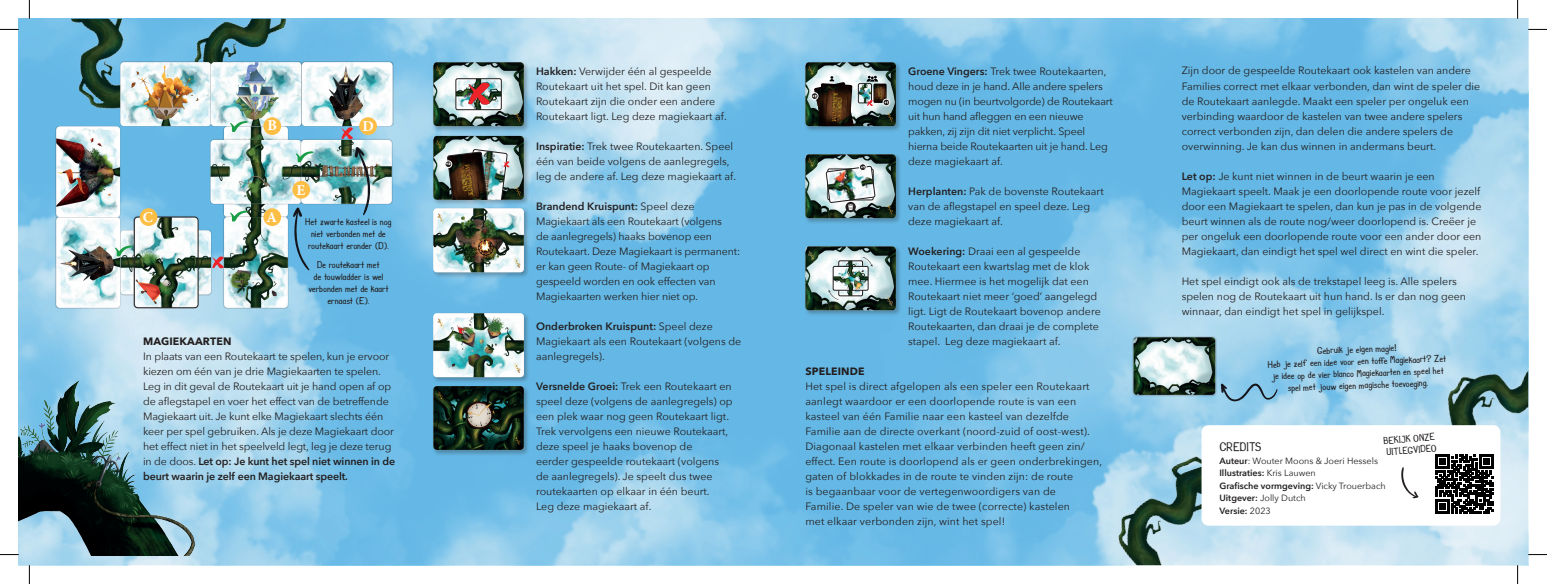
<style>
.page{position:relative;width:1547px;height:584px;background:#fff}
.page>*{position:absolute;margin:0;border:0;box-sizing:border-box;transform-origin:0 0}
.t1{font:700 15px "Minion Pro";color:#fff}
.t2{font:12.5px "Juan Mikes";color:#231f20}
.t3{font:10.62px/15px "Avenir Next";color:#231f20}
.t4{font:700 10.62px "Avenir Next";letter-spacing:.015em;color:#231f20}
.t5{font:10px/12px "Juan Mikes";letter-spacing:-.01em;color:#231f20}
.t6{font:9px/12.5px "Avenir Next";color:#231f20}
.t7{font:900 3.62px "Work Sans";color:#fff}
.s1{font-weight:600}
</style>
<div class="page">
<img style="left:19px;top:19px;width:1509px;height:545px">
<img style="left:19px;top:356px;width:178px;height:198px">
<img style="left:1092px;top:437px;width:174px;height:127px">
<img style="left:1412px;top:345px;width:116px;height:126px">
<img style="left:33px;top:19px;width:158px;height:114px">
<img style="left:171px;top:19px;width:155px;height:42px">
<div style="left:1132px;top:335px;width:85px;height:61px;background:#231f20;opacity:.3"></div>
<img style="left:1133px;top:337px;width:82px;height:57px">
<div style="left:1202px;top:425px;width:298px;height:100px;background:#fff;border-radius:7px"></div>
<svg style="left:1435px;top:454px;width:59px;height:60px"></svg>
<svg style="left:1435px;top:454px;width:58px;height:58px"></svg>
<svg style="left:1401px;top:467px;width:18px;height:31px"></svg>
<svg style="left:1221px;top:381px;width:57px;height:21px"></svg>
<div style="left:119px;top:61px;width:93px;height:66px;background:#231f20;opacity:.3"></div>
<img style="left:120px;top:62px;width:90px;height:64px">
<img style="left:121px;top:230px;width:90px;height:64px">
<div style="left:55px;top:216px;width:66px;height:92px;background:#231f20;opacity:.3"></div>
<img style="left:56px;top:218px;width:64px;height:89px">
<div style="left:210px;top:61px;width:92px;height:66px;background:#231f20;opacity:.3"></div>
<img style="left:211px;top:62px;width:90px;height:64px;border-radius:4px">
<div style="left:301px;top:61px;width:92px;height:66px;background:#231f20;opacity:.3"></div>
<img style="left:302px;top:62px;width:90px;height:64px;border-radius:4px">
<div style="left:432px;top:61px;width:98px;height:71px;background:#231f20;opacity:.3"></div>
<img style="left:433px;top:62px;width:91px;height:64px">
<div style="left:804px;top:61px;width:98px;height:71px;background:#231f20;opacity:.3"></div>
<img style="left:805px;top:62px;width:91px;height:64px">
<div style="left:804px;top:153px;width:98px;height:71px;background:#231f20;opacity:.3"></div>
<img style="left:805px;top:154px;width:91px;height:64px">
<div style="left:804px;top:245px;width:98px;height:71px;background:#231f20;opacity:.3"></div>
<img style="left:805px;top:246px;width:91px;height:64px">
<div style="left:432px;top:134px;width:98px;height:72px;background:#231f20;opacity:.3"></div>
<img style="left:433px;top:136px;width:91px;height:63px">
<div style="left:432px;top:207px;width:98px;height:71px;background:#231f20;opacity:.3"></div>
<img style="left:433px;top:208px;width:91px;height:64px">
<div style="left:432px;top:311px;width:98px;height:72px;background:#231f20;opacity:.3"></div>
<img style="left:433px;top:313px;width:91px;height:64px">
<div style="left:432px;top:384px;width:98px;height:72px;background:#231f20;opacity:.3"></div>
<img style="left:433px;top:386px;width:91px;height:63px">
<div style="left:55px;top:125px;width:66px;height:93px;background:#231f20;opacity:.3"></div>
<img style="left:56px;top:126px;width:64px;height:91px">
<img style="left:224px;top:126px;width:64px;height:90px">
<div style="left:223px;top:216px;width:66px;height:92px;background:#231f20;opacity:.3"></div>
<img style="left:224px;top:217px;width:64px;height:90px;border-radius:4px">
<div style="left:133px;top:215px;width:66px;height:94px;background:#231f20;opacity:.3"></div>
<img style="left:134px;top:217px;width:64px;height:90px">
<div style="left:134px;top:217px;width:64px;height:90px;border:1px solid #231f20;border-radius:4px"></div>
<div style="left:263px;top:117px;width:18px;height:18px;background:#fdbe46;border-radius:50%"></div>
<div style="left:359px;top:117px;width:18px;height:18px;background:#fdbe46;border-radius:50%"></div>
<div style="left:263px;top:208px;width:18px;height:18px;background:#fdbe46;border-radius:50%"></div>
<div style="left:140px;top:208px;width:17px;height:18px;background:#fdbe46;border-radius:50%"></div>
<svg style="left:212px;top:256px;width:12px;height:12px"></svg>
<svg style="left:342px;top:127px;width:11px;height:11px"></svg>
<svg style="left:115px;top:245px;width:18px;height:11px"></svg>
<svg style="left:230px;top:121px;width:18px;height:11px"></svg>
<svg style="left:230px;top:210px;width:18px;height:11px"></svg>
<div style="left:209px;top:138px;width:93px;height:67px;background:#231f20;opacity:.3"></div>
<img style="left:211px;top:140px;width:89px;height:63px">
<div style="left:300px;top:138px;width:93px;height:67px;background:#231f20;opacity:.3"></div>
<img style="left:301px;top:140px;width:91px;height:63px;border-radius:4px">
<svg style="left:296px;top:151px;width:18px;height:11px"></svg>
<div style="left:292px;top:181px;width:18px;height:17px;background:#fdbe46;border-radius:50%"></div>
<svg style="left:355px;top:147px;width:16px;height:68px"></svg>
<svg style="left:293px;top:207px;width:17px;height:63px"></svg>
<svg style="left:0;top:29px;width:19px;height:1px"></svg>
<svg style="left:1528px;top:29px;width:19px;height:1px"></svg>
<svg style="left:0;top:553px;width:19px;height:2px"></svg>
<svg style="left:1528px;top:553px;width:19px;height:2px"></svg>
<svg style="left:29px;top:0;width:1px;height:19px"></svg>
<svg style="left:29px;top:564px;width:1px;height:19px"></svg>
<svg style="left:1517px;top:0;width:1px;height:19px"></svg>
<svg style="left:1517px;top:564px;width:1px;height:19px"></svg>
<h1 class="t1" style="left:268px;top:115px;width:11px">B</h1>
<h1 class="t1" style="left:363px;top:116px;width:13px">D</h1>
<h1 class="t1" style="left:143px;top:206px;width:12px">C</h1>
<h1 class="t1" style="left:267px;top:206px;width:12px">A</h1>
<h1 class="t1" style="left:297px;top:179px;width:10px">E</h1>
<p class="t5" style="left:305px;top:216px;width:88px">Het zwarte kasteel is nog niet verbonden met de routekaart eronder (D).</p>
<p class="t5" style="left:308px;top:258px;width:82px;text-align:center">De routekaart met<br>de touwladder is wel verbonden met de kaart ernaast (E).</p>
<p class="t4" style="left:143px;top:332px;width:90px">MAGIEKAARTEN</p>
<p class="t3" style="left:143px;top:348px;width:254px">In plaats van een Routekaart te spelen, kun je ervoor kiezen om één van je drie Magiekaarten te spelen.<br>Leg in dit geval de Routekaart uit je hand open af op de aflegstapel en voer het effect van de betreffende Magiekaart uit. Je kunt elke Magiekaart slechts één keer per spel gebruiken. Als je deze Magiekaart door het effect niet in het speelveld legt, leg je deze terug in de doos. <span class="s1">Let op: Je kunt het spel niet winnen in de beurt waarin je zelf een Magiekaart speelt.</span></p>
<p class="t7" style="left:446px;top:162px;width:6px">+2</p>
<p class="t3" style="left:536px;top:63px;width:192px"><span class="s1">Hakken:</span> Verwijder één al gespeelde Routekaart uit het spel. Dit kan geen Routekaart zijn die onder een andere Routekaart ligt. Leg deze magiekaart af.</p>
<p class="t3" style="left:536px;top:138px;width:202px"><span class="s1">Inspiratie:</span> Trek twee Routekaarten. Speel één van beide volgens de aanlegregels, leg de andere af. Leg deze magiekaart af.</p>
<p class="t3" style="left:536px;top:198px;width:206px"><span class="s1">Brandend Kruispunt:</span> Speel deze Magiekaart als een Routekaart (volgens<br>de aanlegregels) haaks bovenop een Routekaart. Deze Magiekaart is permanent: er kan geen Route- of Magiekaart op gespeeld worden en ook effecten van Magiekaarten werken hier niet op.</p>
<p class="t3" style="left:536px;top:318px;width:207px"><span class="s1">Onderbroken Kruispunt:</span> Speel deze<br>Magiekaart als een Routekaart (volgens de aanlegregels).</p>
<p class="t3" style="left:536px;top:378px;width:198px"><span class="s1">Versnelde Groei:</span> Trek een Routekaart en speel deze (volgens de aanlegregels) op een plek waar nog geen Routekaart ligt.<br>Trek vervolgens een nieuwe Routekaart, deze speel je haaks bovenop de<br>eerder gespeelde routekaart (volgens de aanlegregels). Je speelt dus twee routekaarten op elkaar in één beurt.<br>Leg deze magiekaart af.</p>
<p class="t3" style="left:908px;top:63px;width:206px"><span class="s1">Groene Vingers:</span> Trek twee Routekaarten, houd deze in je hand. Alle andere spelers mogen nu (in beurtvolgorde) de Routekaart uit hun hand afleggen en een nieuwe pakken, zij zijn dit niet verplicht. Speel hierna beide Routekaarten uit je hand. Leg deze magiekaart af.</p>
<p class="t3" style="left:908px;top:183px;width:197px"><span class="s1">Herplanten:</span> Pak de bovenste Routekaart van de aflegstapel en speel deze. Leg deze magiekaart af.</p>
<p class="t3" style="left:908px;top:243px;width:194px"><span class="s1">Woekering:</span> Draai een al gespeelde Routekaart een kwartslag met de klok mee. Hiermee is het mogelijk dat een Routekaart niet meer ‘goed’ aangelegd ligt. Ligt de Routekaart bovenop andere Routekaarten, dan draai je de complete stapel. Leg deze magiekaart af.</p>
<p class="t4" style="left:805px;top:362px;width:61px">SPELEINDE</p>
<p class="t3" style="left:805px;top:378px;width:298px">Het spel is direct afgelopen als een speler een Routekaart aanlegt waardoor er een doorlopende route is van een kasteel van één Familie naar een kasteel van dezelfde Familie aan de directe overkant (noord-zuid of oost-west).<br>Diagonaal kastelen met elkaar verbinden heeft geen zin/ effect. Een route is doorlopend als er geen onderbrekingen, gaten of blokkades in de route te vinden zijn: de route<br>is begaanbaar voor de vertegenwoordigers van de<br>Familie. De speler van wie de twee (correcte) kastelen<br>met elkaar verbonden zijn, wint het spel!</p>
<p class="t3" style="left:1182px;top:63px;width:300px">Zijn door de gespeelde Routekaart ook kastelen van andere Families correct met elkaar verbonden, dan wint de speler die de Routekaart aanlegde. Maakt een speler per ongeluk een verbinding waardoor de kastelen van twee andere spelers correct verbonden zijn, dan delen die andere spelers de overwinning. Je kan dus winnen in andermans beurt.</p>
<p class="t3" style="left:1182px;top:168px;width:301px"><span class="s1">Let op:</span> Je kunt niet winnen in de beurt waarin je een Magiekaart speelt. Maak je een doorlopende route voor jezelf door een Magiekaart te spelen, dan kun je pas in de volgende beurt winnen als de route nog/weer doorlopend is. Creëer je per ongeluk een doorlopende route voor een ander door een Magiekaart, dan eindigt het spel wel direct en wint die speler.</p>
<p class="t3" style="left:1182px;top:273px;width:286px">Het spel eindigt ook als de trekstapel leeg is. Alle spelers spelen nog de Routekaart uit hun hand. Is er dan nog geen winnaar, dan eindigt het spel in gelijkspel.</p>
<p class="t5" style="left:1267px;top:346px;width:180px;text-align:center;rotate:-2deg">Gebruik je eigen magie!<br>Heb je zelf een idee voor een toffe Magiekaart? Zet je idee op de vier blanco Magiekaarten en speel het spel met jouw eigen magische toevoeging.</p>
<p class="t5" style="left:1383px;top:435px;width:54px;line-height:11.2px;rotate:-5deg">BEKIJK ONZE<br>UITLEGVIDEO</p>
<p class="t2" style="left:1219px;top:439px;width:44px">CREDITS</p>
<p class="t6" style="left:1219px;top:453px;width:168px"><span class="s1">Auteur</span>: Wouter Moons &amp; Joeri Hessels<br><span class="s1">Illustraties:</span> Kris Lauwen<br><span class="s1">Grafische vormgeving:</span> Vicky Trouerbach<br><span class="s1">Uitgever:</span> Jolly Dutch<br><span class="s1">Versie:</span> 2023</p>
</div>
